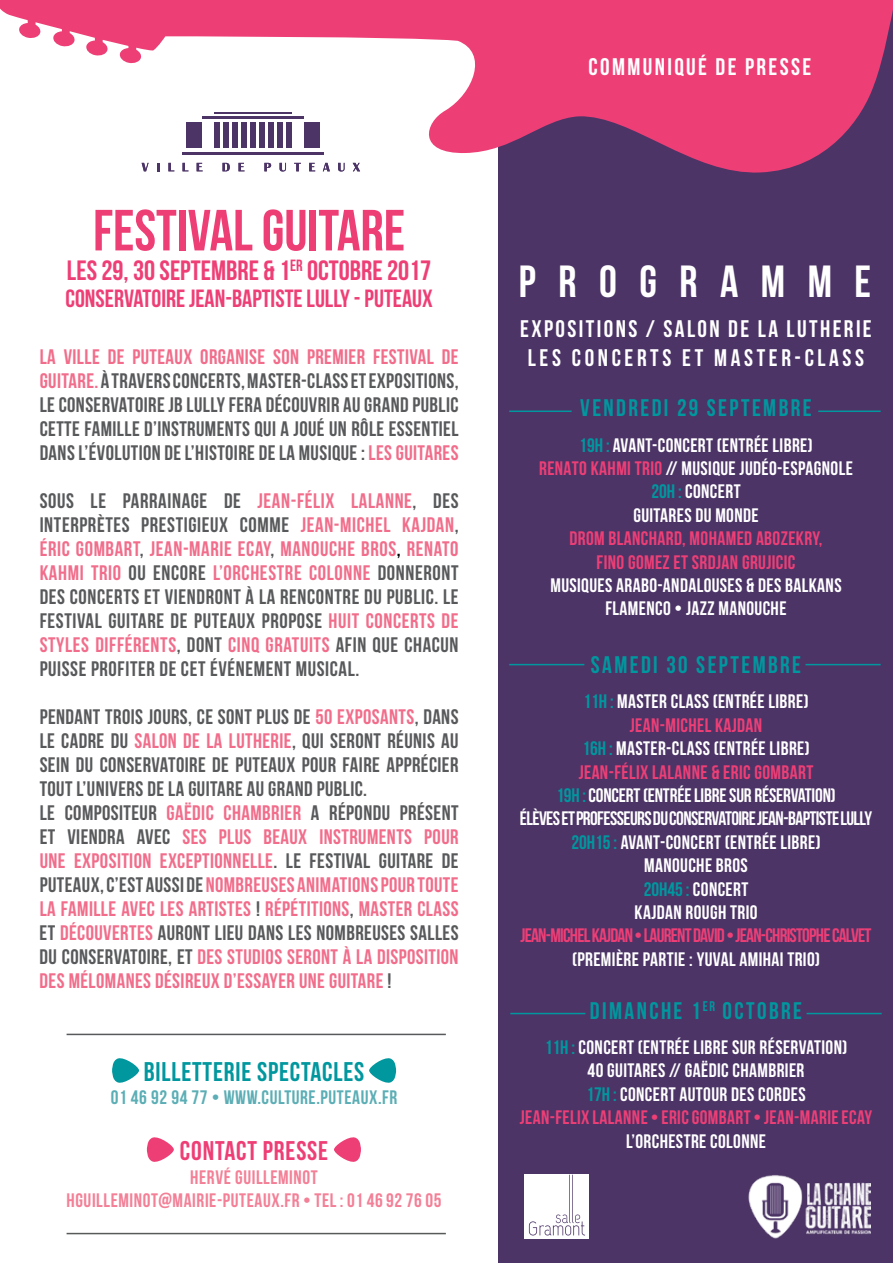
<style>
.page{position:relative;width:893px;height:1263px;background:#fff}
.page>*{position:absolute;margin:0;border:0;box-sizing:border-box;transform-origin:0 0}
.t1{font:700 57.9px "Bebas Neue";color:#ee3e76}
.t2{font:700 45px "Bebas Neue";letter-spacing:.5em;color:#fff}
.t3{font:700 27.9px "Bebas Neue";color:#ee3e76}
.t4{font:700 27px "Bebas Neue";letter-spacing:.03em;color:#00979e}
.t5{font:700 27px "Bebas Neue";letter-spacing:.03em;color:#ee3e76}
.t6{font:700 24.9px "Bebas Neue";color:#ee3e76}
.t7{font:700 24px/28.8px "Bebas Neue";letter-spacing:.1em;color:#fff;text-align:center}
.t8{font:700 24px "Bebas Neue";letter-spacing:.1em;color:#00979e}
.t9{font:700 21px/24px "Bebas Neue";letter-spacing:.02em;color:#58595b;text-align:justify}
.t10{font:700 19.5px/23.4px "Bebas Neue";letter-spacing:.02em;color:#fff;text-align:center}
.t11{font:700 19.5px/23.4px "Bebas Neue";letter-spacing:.03em;color:#f38097;text-align:center}
.t12{font:700 19.5px/23.4px "Bebas Neue";letter-spacing:.02em;color:#ee3e76;text-align:center}
.t13{font:700 19.5px "Bebas Neue";letter-spacing:-.04em;color:#ee3e76}
.t14{font:700 19.5px "Bebas Neue";letter-spacing:.03em;color:#5baeb5}
.s1{color:#f16d8b}
.s2{color:#000}
.s3{color:#00979e}
.s4{color:#ee3e76}
</style>
<div class="page">
<svg style="left:112px;top:1058px;width:27px;height:25px"></svg>
<svg style="left:147px;top:1137px;width:27px;height:25px"></svg>
<div style="left:498px;top:0;width:395px;height:1263px;background:#4c3467"></div>
<svg style="left:0;top:0;width:893px;height:173px;fill:#ee3e76"></svg>
<hr style="left:509px;top:410px;width:63px;height:2px;background:#00979e">
<hr style="left:818px;top:410px;width:63px;height:2px;background:#00979e">
<hr style="left:805px;top:664px;width:76px;height:1px;background:#00979e">
<hr style="left:509px;top:664px;width:75px;height:1px;background:#00979e">
<hr style="left:807px;top:1013px;width:75px;height:1px;background:#00979e">
<hr style="left:510px;top:1013px;width:75px;height:1px;background:#00979e">
<div style="left:524px;top:1175px;width:64px;height:64px;background:#fff"></div>
<svg style="left:529px;top:1175px;width:56px;height:60px"></svg>
<img style="left:748px;top:1175px;width:122px;height:64px">
<hr style="left:202px;top:116px;width:102px;height:2px;background:#4c3467">
<div style="left:304px;top:122px;width:16px;height:26px;background:#4c3467"></div>
<div style="left:186px;top:122px;width:16px;height:26px;background:#4c3467"></div>
<div style="left:215px;top:122px;width:5px;height:26px;background:#4c3467"></div>
<hr style="left:182px;top:152px;width:142px;height:2px;background:#4c3467">
<hr style="left:215px;top:112px;width:77px;height:1px;background:#4c3467">
<div style="left:224px;top:122px;width:5px;height:26px;background:#4c3467"></div>
<div style="left:233px;top:122px;width:5px;height:26px;background:#4c3467"></div>
<div style="left:242px;top:122px;width:5px;height:26px;background:#4c3467"></div>
<div style="left:251px;top:122px;width:5px;height:26px;background:#4c3467"></div>
<div style="left:260px;top:122px;width:5px;height:26px;background:#4c3467"></div>
<div style="left:269px;top:122px;width:5px;height:26px;background:#4c3467"></div>
<div style="left:278px;top:122px;width:5px;height:26px;background:#4c3467"></div>
<div style="left:287px;top:122px;width:5px;height:26px;background:#4c3467"></div>
<svg style="left:142px;top:163px;width:7px;height:8px"></svg>
<svg style="left:157px;top:163px;width:2px;height:8px"></svg>
<svg style="left:168px;top:163px;width:6px;height:8px"></svg>
<svg style="left:183px;top:163px;width:5px;height:8px"></svg>
<svg style="left:197px;top:163px;width:6px;height:8px"></svg>
<svg style="left:222px;top:163px;width:8px;height:8px"></svg>
<svg style="left:238px;top:163px;width:6px;height:8px"></svg>
<svg style="left:264px;top:163px;width:7px;height:8px"></svg>
<svg style="left:280px;top:163px;width:6px;height:8px"></svg>
<svg style="left:294px;top:163px;width:7px;height:8px"></svg>
<svg style="left:309px;top:163px;width:6px;height:8px"></svg>
<svg style="left:323px;top:163px;width:7px;height:8px"></svg>
<svg style="left:338px;top:163px;width:7px;height:8px"></svg>
<svg style="left:353px;top:163px;width:7px;height:8px"></svg>
<svg style="left:369px;top:1058px;width:27px;height:25px"></svg>
<svg style="left:334px;top:1137px;width:27px;height:25px"></svg>
<hr style="left:67px;top:1034px;width:379px;height:1px;background:#58595b">
<hr style="left:67px;top:1233px;width:379px;height:1px;background:#58595b">
<h1 class="t1" style="left:93px;top:199px;width:313px">FESTIVAL GUITARE</h1>
<h3 class="t3" style="left:67px;top:255px;width:366px">LES 29, 30 SEPTEMBRE &amp; 1<sup>ER</sup> OCTOBRE 2017</h3>
<p class="t6" style="left:65px;top:285px;width:369px">CONSERVATOIRE JEAN-BAPTISTE LULLY - PUTEAUX</p>
<p class="t9" style="left:40px;top:344px;width:420px"><span class="s1">LA VILLE DE PUTEAUX ORGANISE SON PREMIER FESTIVAL DE GUITARE.</span> À TRAVERS CONCERTS, MASTER-CLASS ET EXPOSITIONS, LE CONSERVATOIRE JB LULLY FERA DÉCOUVRIR AU GRAND PUBLIC CETTE FAMILLE D’INSTRUMENTS QUI A JOUÉ UN RÔLE ESSENTIEL DANS L’ÉVOLUTION DE L’HISTOIRE DE LA MUSIQUE : <span class="s1">LES GUITARES</span></p>
<p class="t9" style="left:40px;top:488px;width:420px">SOUS LE PARRAINAGE DE <span class="s1">JEAN-FÉLIX LALANNE</span>, DES INTERPRÈTES PRESTIGIEUX COMME <span class="s1">JEAN-MICHEL KAJDAN</span>, <span class="s1">ÉRIC GOMBART</span>, <span class="s1">JEAN-MARIE ECAY</span>, <span class="s1">MANOUCHE BROS</span><span class="s2">,</span> <span class="s1">RENATO KAHMI TRIO</span> OU ENCORE <span class="s1">L’ORCHESTRE COLONNE</span> DONNERONT DES CONCERTS ET VIENDRONT À LA RENCONTRE DU PUBLIC. LE FESTIVAL GUITARE DE PUTEAUX PROPOSE <span class="s1">HUIT CONCERTS DE STYLES DIFFÉRENTS</span>, DONT <span class="s1">CINQ GRATUITS</span> AFIN QUE CHACUN PUISSE PROFITER DE CET ÉVÉNEMENT MUSICAL.</p>
<p class="t9" style="left:40px;top:704px;width:420px;text-align:left">PENDANT TROIS JOURS, CE SONT PLUS DE <span class="s1">50 EXPOSANTS</span>, DANS LE CADRE DU <span class="s1">SALON DE LA LUTHERIE</span>, QUI SERONT RÉUNIS AU SEIN DU CONSERVATOIRE DE PUTEAUX POUR FAIRE APPRÉCIER TOUT L’UNIVERS DE LA GUITARE AU GRAND PUBLIC.<br>LE COMPOSITEUR <span class="s1">GAËDIC CHAMBRIER</span> A RÉPONDU PRÉSENT ET VIENDRA AVEC <span class="s1">SES PLUS BEAUX INSTRUMENTS POUR UNE EXPOSITION EXCEPTIONNELLE</span>. LE FESTIVAL GUITARE DE PUTEAUX, C’EST AUSSI DE <span class="s1">NOMBREUSES ANIMATIONS POUR TOUTE LA FAMILLE AVEC LES ARTISTES</span> ! <span class="s1">RÉPÉTITIONS</span>, <span class="s1">MASTER CLASS </span>ET <span class="s1">DÉCOUVERTES</span> AURONT LIEU DANS LES NOMBREUSES SALLES DU CONSERVATOIRE, ET <span class="s1">DES STUDIOS SERONT À LA DISPOSITION DES MÉLOMANES DÉSIREUX D’ESSAYER UNE GUITARE</span> !</p>
<p class="t4" style="left:144px;top:1056px;width:222px">BILLETTERIE SPECTACLES</p>
<p class="t14" style="left:111px;top:1086px;width:288px">01 46 92 94 77 • WWW.CULTURE.PUTEAUX.FR</p>
<p class="t5" style="left:180px;top:1136px;width:150px">CONTACT PRESSE</p>
<p class="t11" style="left:67px;top:1165px;width:376px">HERVÉ GUILLEMINOT<br>HGUILLEMINOT@MAIRIE-PUTEAUX.FR • TEL : 01 46 92 76 05</p>
<p class="t7" style="left:588px;top:52px;width:224px">COMMUNIQUÉ DE PRESSE</p>
<h2 class="t2" style="left:519px;top:257px;width:354px">PROGRAMME</h2>
<p class="t7" style="left:520px;top:314px;width:353px">EXPOSITIONS / SALON DE LA LUTHERIE<br>LES CONCERTS ET MASTER-CLASS</p>
<p class="t8" style="left:580px;top:395px;width:233px">VENDREDI 29 SEPTEMBRE</p>
<p class="t10" style="left:539px;top:433px;width:315px"><span class="s3">19H :</span> AVANT-CONCERT (ENTRÉE LIBRE)<br><span class="s4">RENATO KAHMI TRIO</span> // MUSIQUE JUDÉO-ESPAGNOLE<br><span class="s3">20H :</span> CONCERT<br>GUITARES DU MONDE</p>
<p class="t12" style="left:569px;top:526px;width:255px">DROM BLANCHARD, MOHAMED ABOZEKRY,<br>FINO GOMEZ ET SRDJAN GRUJICIC</p>
<p class="t10" style="left:550px;top:573px;width:293px">MUSIQUES ARABO-ANDALOUSES &amp; DES BALKANS<br>FLAMENCO • JAZZ MANOUCHE</p>
<p class="t8" style="left:591px;top:651px;width:212px">SAMEDI 30 SEPTEMBRE</p>
<p class="t10" style="left:520px;top:690px;width:354px"><span class="s3">11H :</span> MASTER CLASS (ENTRÉE LIBRE)<br><span class="s4">JEAN-MICHEL KAJDAN<br></span><span class="s3">16H :</span> MASTER-CLASS (ENTRÉE LIBRE)<br><span class="s4">JEAN-FÉLIX LALANNE &amp; ERIC GOMBART<br></span><span class="s3">19H :</span> CONCERT (ENTRÉE LIBRE SUR RÉSERVATION)<br>ÉLÈVES ET PROFESSEURS DU CONSERVATOIRE JEAN-BAPTISTE LULLY<br><span class="s3">20H15 :</span> AVANT-CONCERT (ENTRÉE LIBRE)<br>MANOUCHE BROS<br><span class="s3">20H45 :</span> CONCERT<br>KAJDAN ROUGH TRIO</p>
<p class="t13" style="left:521px;top:925px;width:352px">JEAN-MICHEL KAJDAN • LAURENT DAVID • JEAN-CHRISTOPHE CALVET</p>
<p class="t10" style="left:572px;top:947px;width:249px">(PREMIÈRE PARTIE : YUVAL AMIHAI TRIO)</p>
<p class="t8" style="left:590px;top:997px;width:214px">DIMANCHE 1<sup>ER</sup> OCTOBRE</p>
<p class="t10" style="left:520px;top:1035px;width:354px"><span class="s3">11H :</span> CONCERT (ENTRÉE LIBRE SUR RÉSERVATION)<br>40 GUITARES // GAËDIC CHAMBRIER<br><span class="s3">17H :</span> CONCERT AUTOUR DES CORDES<br><span class="s4">JEAN-FELIX LALANNE • ERIC GOMBART • JEAN-MARIE ECAY</span></p>
<p class="t10" style="left:626px;top:1129px;width:141px">L’ORCHESTRE COLONNE</p>
</div>
